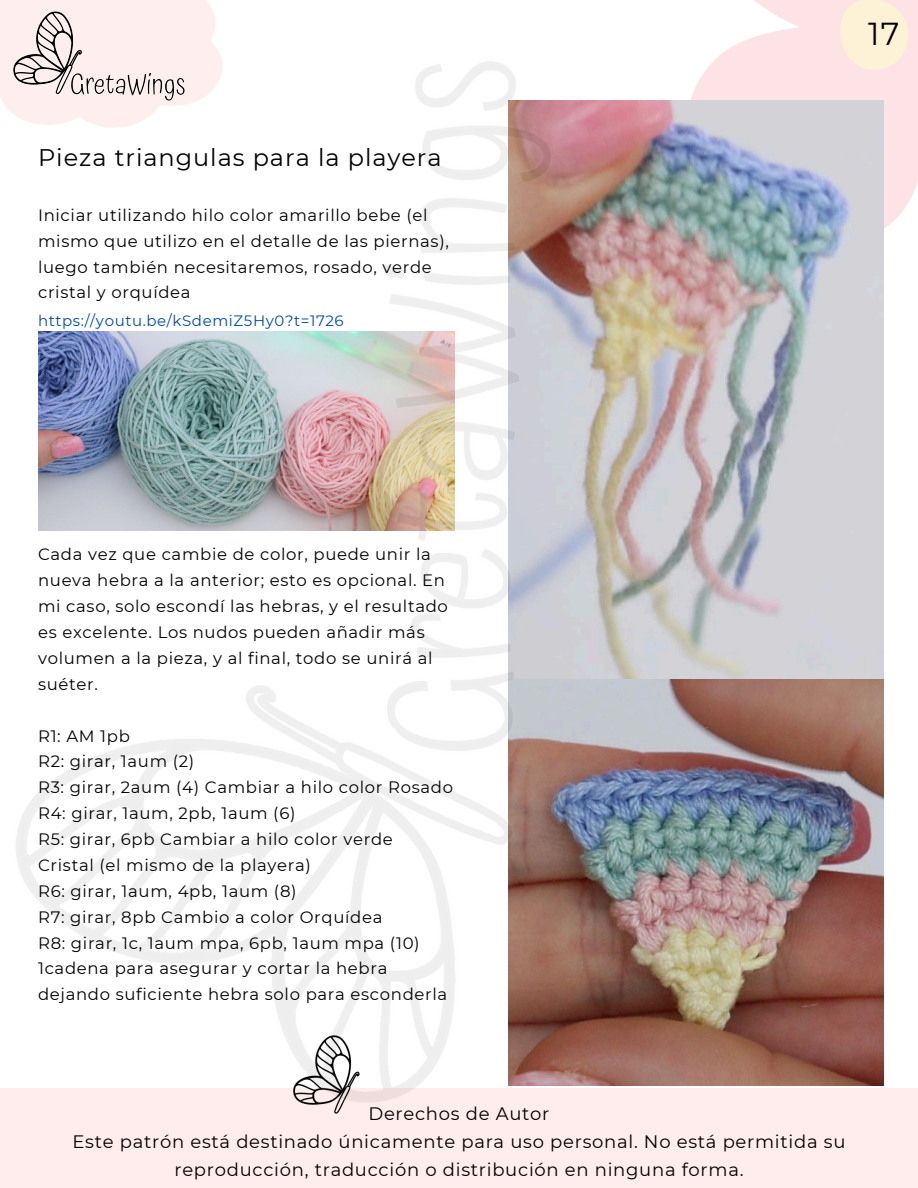
<style>
.page{position:relative;width:918px;height:1188px;background:#fff}
.page>*{position:absolute;margin:0;border:0;box-sizing:border-box;transform-origin:0 0}
.t1{font:31.65px "Montserrat";color:#000}
.t2{font:24px "Montserrat";letter-spacing:.04em;color:#000}
.t3{font:18px/28.2px "Montserrat";letter-spacing:.04em;color:#000;text-align:center}
.t4{font:16.5px/25.8px "Montserrat";letter-spacing:.04em;color:#000}
.t5{font:15px "Montserrat";letter-spacing:.04em;color:#004aad}
</style>
<div class="page">
<div style="left:0;top:0;width:222px;height:128px;background:#ffecec"></div>
<img style="left:36px;top:11px;width:46px;height:43px">
<svg style="left:691px;top:0;width:227px;height:239px;fill:#fde3e6"></svg>
<svg style="left:834px;top:0;width:78px;height:70px;background:#fdedda"></svg>
<div style="left:0;top:1088px;width:918px;height:100px;background:#ffecec"></div>
<img style="left:306px;top:1104px;width:37px;height:10px">
<img style="left:565px;top:100px;width:318px;height:986px">
<img style="left:13px;top:54px;width:552px;height:1050px">
<p class="t2" style="left:38px;top:142px;width:405px">Pieza triangulas para la playera</p>
<h2 class="t4" style="left:38px;top:202px;width:412px">Iniciar utilizando hilo color amarillo bebe (el mismo que utilizo en el detalle de las piernas), luego también necesitaremos, rosado, verde cristal y orquídea</h2>
<p class="t5" style="left:38px;top:312px;width:307px">https://youtu.be/kSdemiZ5Hy0?t=1726</p>
<h2 class="t1" style="left:868px;top:14px;width:33px">17</h2>
<h2 class="t4" style="left:38px;top:542px;width:411px">Cada vez que cambie de color, puede unir la nueva hebra a la anterior; esto es opcional. En mi caso, solo escondí las hebras, y el resultado es excelente. Los nudos pueden añadir más volumen a la pieza, y al final, todo se unirá al suéter.</h2>
<p class="t4" style="left:38px;top:723px;width:416px">R1: AM 1pb<br>R2: girar, 1aum (2)<br>R3: girar, 2aum (4) Cambiar a hilo color Rosado R4: girar, 1aum, 2pb, 1aum (6)<br>R5: girar, 6pb Cambiar a hilo color verde<br>Cristal (el mismo de la playera)<br>R6: girar, 1aum, 4pb, 1aum (8)<br>R7: girar, 8pb Cambio a color Orquídea<br>R8: girar, 1c, 1aum mpa, 6pb, 1aum mpa (10)<br>1cadena para asegurar y cortar la hebra dejando suficiente hebra solo para esconderla</p>
<p class="t3" style="left:73px;top:1099px;width:774px">Derechos de Autor<br>Este patrón está destinado únicamente para uso personal. No está permitida su reproducción, traducción o distribución en ninguna forma.</p>
</div>
